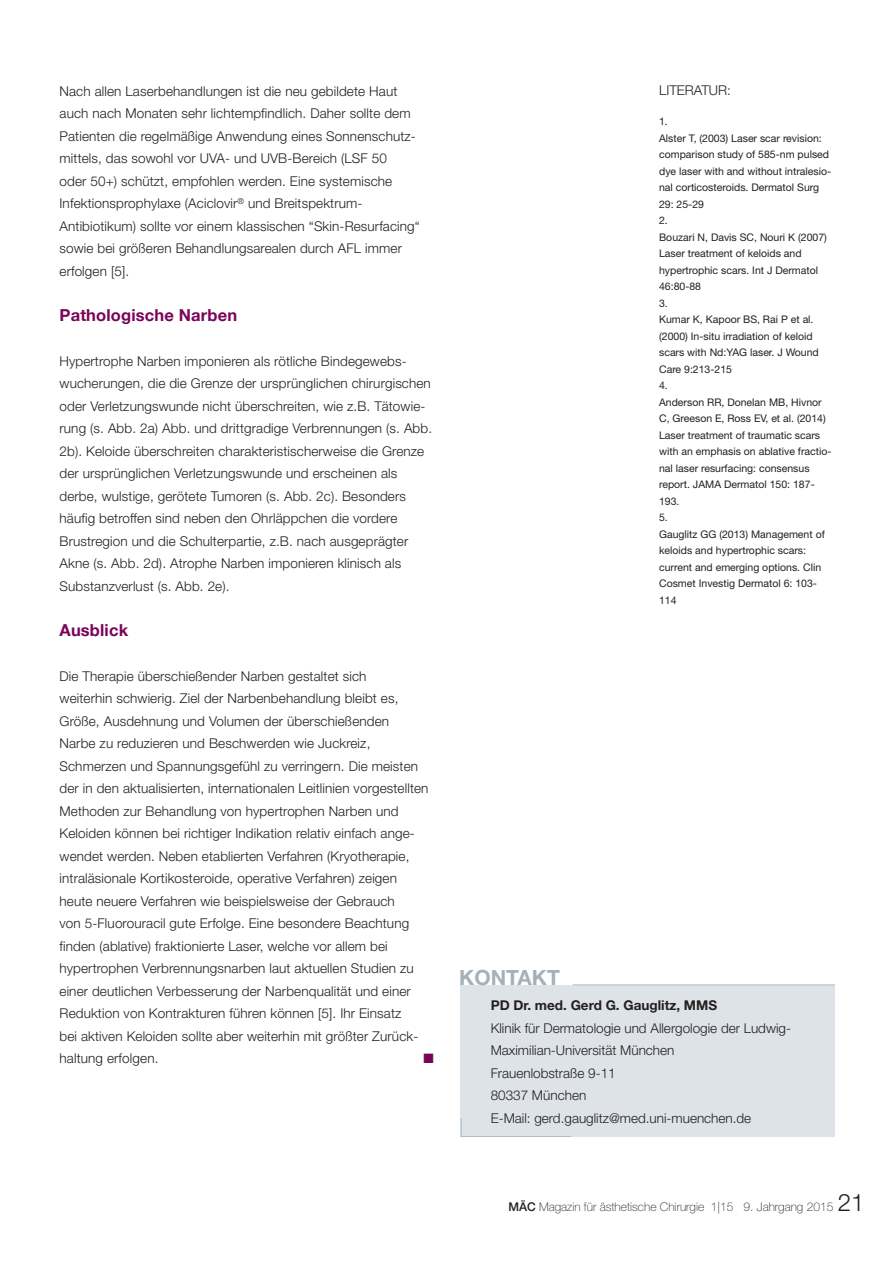
<style>
.page{position:relative;width:893px;height:1263px;background:#fff}
.page>*{position:absolute;margin:0;border:0;box-sizing:border-box;transform-origin:0 0}
.t1{font:700 21px "Helvetica Neue LT Std";color:#a3b1ba}
.t2{font:700 16.5px "Helvetica Neue";letter-spacing:.01em;color:#790459}
.t3{font:300 13.5px/22.5px "Helvetica Neue LT Std";letter-spacing:.01em;color:#231f20}
.t4{font:700 13.5px "Helvetica Neue LT Std";color:#231f20}
.t5{font:13.5px "Zapf Dingbats";color:#790459}
.t6{font:100 12px "Helvetica Neue LT Std";color:#231f20}
.t7{font:10.5px/16.5px "Helvetica Neue LT Std";color:#231f20}
.s1{font-family:"Helvetica Neue";font-weight:500}
.s2{font-weight:300;font-size:24px}
</style>
<div class="page">
<div style="left:461px;top:985px;width:374px;height:152px;background:#dee3e7"></div>
<svg style="left:460px;top:1117px;width:112px;height:20px"></svg>
<hr style="left:573px;top:984px;width:262px;height:1px;background:#afbbc3">
<p class="t3" style="left:60px;top:81px;width:362px">Nach allen Laserbehandlungen ist die neu gebildete Haut auch nach Monaten sehr lichtempfindlich. Daher sollte dem Patienten die regelmäßige Anwendung eines Sonnenschutz&shy;mittels, das sowohl vor UVA- und UVB-Bereich (LSF 50<br>oder 50+) schützt, empfohlen werden. Eine systemische Infektionsprophylaxe (Aciclovir<sup>®</sup> und Breitspektrum-Antibiotikum) sollte vor einem klassischen “Skin-Resurfacing“ sowie bei größeren Behandlungsarealen durch AFL immer erfolgen [5].</p>
<p class="t2" style="left:60px;top:304px;width:179px">Pathologische Narben</p>
<p class="t3" style="left:60px;top:351px;width:374px">Hypertrophe Narben imponieren als rötliche Bindegewebs&shy;wucherungen, die die Grenze der ursprünglichen chirurgischen oder Verletzungswunde nicht überschreiten, wie z.B. Tätowie&shy;rung (s. Abb. 2a) Abb. und drittgradige Verbrennungen (s. Abb.<br>2b). Keloide überschreiten charakteristischerweise die Grenze der ursprünglichen Verletzungswunde und erscheinen als derbe, wulstige, gerötete Tumoren (s. Abb. 2c). Besonders häufig betroffen sind neben den Ohrläppchen die vordere Brustregion und die Schulterpartie, z.B. nach ausgeprägter Akne (s. Abb. 2d). Atrophe Narben imponieren klinisch als Substanzverlust (s. Abb. 2e).</p>
<p class="t2" style="left:60px;top:619px;width:70px">Ausblick</p>
<p class="t3" style="left:60px;top:666px;width:370px">Die Therapie überschießender Narben gestaltet sich<br>weiterhin schwierig. Ziel der Narbenbehandlung bleibt es, Größe, Ausdehnung und Volumen der überschießenden Narbe zu reduzieren und Beschwerden wie Juckreiz, Schmerzen und Spannungsgefühl zu verringern. Die meisten der in den aktualisierten, internationalen Leitlinien vorgestellten Methoden zur Behandlung von hypertrophen Narben und Keloiden können bei richtiger Indikation relativ einfach ange&shy;wendet werden. Neben etablierten Verfahren (Kryotherapie, intraläsionale Kortikosteroide, operative Verfahren) zeigen heute neuere Verfahren wie beispielsweise der Gebrauch<br>von 5-Fluorouracil gute Erfolge. Eine besondere Beachtung finden (ablative) fraktionierte Laser, welche vor allem bei hypertrophen Verbrennungsnarben laut aktuellen Studien zu einer deutlichen Verbesserung der Narbenqualität und einer Reduktion von Kontrakturen führen können [5]. Ihr Einsatz<br>bei aktiven Keloiden sollte aber weiterhin mit größter Zurück&shy;haltung erfolgen.</p>
<p class="t5" style="left:423px;top:1051px;width:12px">■</p>
<p class="t3" style="left:659px;top:80px;width:73px">LITERATUR:</p>
<p class="t7" style="left:659px;top:114px;width:174px">1.<br>Alster T, (2003) Laser scar revision: comparison study of 585-nm pulsed dye laser with and without intralesio&shy;nal corticosteroids. Dermatol Surg<br>29: 25-29<br>2.<br>Bouzari N, Davis SC, Nouri K (2007)<br>Laser treatment of keloids and hypertrophic scars. Int J Dermatol<br>46:80-88<br>3.<br>Kumar K, Kapoor BS, Rai P et al. (2000) In-situ irradiation of keloid scars with Nd:YAG laser. J Wound<br>Care 9:213-215<br>4.<br>Anderson RR, Donelan MB, Hivnor<br>C, Greeson E, Ross EV, et al. (2014)<br>Laser treatment of traumatic scars with an emphasis on ablative fractio&shy;nal laser resurfacing: consensus report. JAMA Dermatol 150: 187-<br>193.<br>5.<br>Gauglitz GG (2013) Management of keloids and hypertrophic scars: current and emerging options. Clin<br>Cosmet Investig Dermatol 6: 103-<br>114</p>
<h1 class="t1" style="left:459px;top:970px;width:102px">KONTAKT</h1>
<p class="t4" style="left:491px;top:1000px;width:228px">PD Dr. med. Gerd G. Gauglitz, MMS</p>
<p class="t3" style="left:491px;top:1018px;width:302px">Klinik für Dermatologie und Allergologie der Ludwig-Maximilian-Universität München<br>Frauenlobstraße 9-11<br>80337 München<br>E-Mail: gerd.gauglitz@med.uni-muenchen.de</p>
<p class="t6" style="left:508px;top:1202px;width:357px"><span class="s1">MÄC</span> Magazin für ästhetische Chirurgie 1|15 9. Jahrgang 2015 <span class="s2">21</span></p>
</div>
